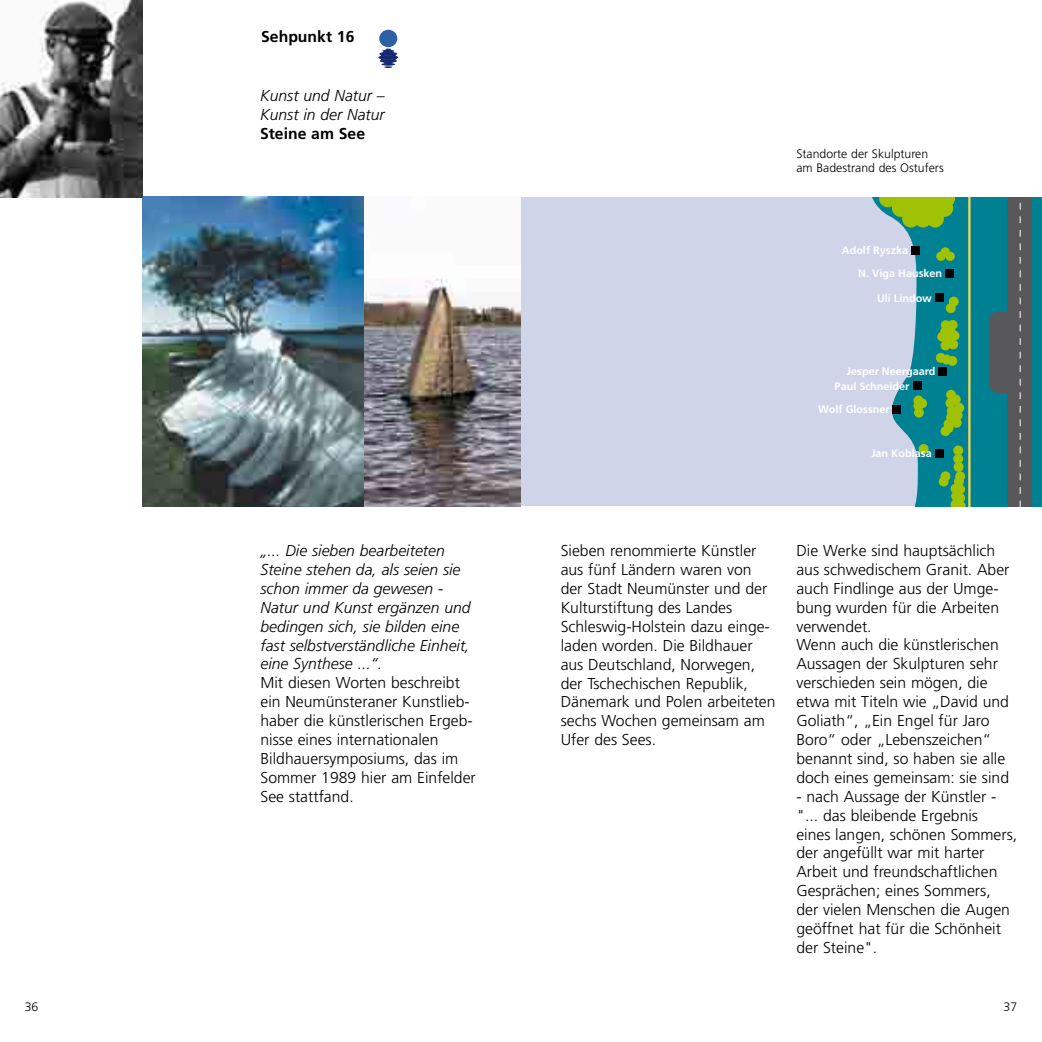
<style>
.page{position:relative;width:1042px;height:1042px;background:#fff}
.page>*{position:absolute;margin:0;border:0;box-sizing:border-box;transform-origin:0 0}
.t1{font:300 15.75px/18.9px "Frutiger";color:#000}
.t2{font:italic 300 15.75px/18.9px "Frutiger";color:#000}
.t3{font:700 15.75px "Frutiger";color:#000}
.t4{font:300 12.25px/14.7px "Frutiger";color:#000}
.t5{font:700 10.85px/22.9px "Frutiger";color:#fff}
</style>
<div class="page">
<div style="left:506px;top:197px;width:424px;height:309px;background:#cfd4e8"></div>
<svg style="left:872px;top:197px;width:170px;height:309px;fill:#008193"></svg>
<hr style="left:968px;top:197px;width:2px;height:309px;background:#ebd85d">
<svg style="left:879px;top:197px;width:76px;height:10px"></svg>
<div style="left:892px;top:199px;width:17px;height:18px;background:#9fc204;border-radius:50%"></div>
<div style="left:906px;top:199px;width:18px;height:18px;background:#9fc204;border-radius:50%"></div>
<div style="left:921px;top:199px;width:17px;height:18px;background:#9fc204;border-radius:50%"></div>
<div style="left:936px;top:199px;width:17px;height:18px;background:#9fc204;border-radius:50%"></div>
<div style="left:902px;top:210px;width:17px;height:17px;background:#9fc204;border-radius:50%"></div>
<div style="left:914px;top:210px;width:17px;height:17px;background:#9fc204;border-radius:50%"></div>
<div style="left:926px;top:210px;width:18px;height:17px;background:#9fc204;border-radius:50%"></div>
<div style="left:936px;top:252px;width:9px;height:9px;background:#9fc204;border-radius:50%"></div>
<div style="left:940px;top:247px;width:10px;height:10px;background:#9fc204;border-radius:50%"></div>
<div style="left:945px;top:252px;width:10px;height:9px;background:#9fc204;border-radius:50%"></div>
<div style="left:941px;top:320px;width:9px;height:10px;background:#9fc204;border-radius:50%"></div>
<div style="left:940px;top:326px;width:10px;height:10px;background:#9fc204;border-radius:50%"></div>
<div style="left:947px;top:320px;width:10px;height:10px;background:#9fc204;border-radius:50%"></div>
<div style="left:946px;top:327px;width:10px;height:10px;background:#9fc204;border-radius:50%"></div>
<div style="left:949px;top:331px;width:10px;height:10px;background:#9fc204;border-radius:50%"></div>
<div style="left:937px;top:332px;width:10px;height:10px;background:#9fc204;border-radius:50%"></div>
<div style="left:943px;top:334px;width:10px;height:10px;background:#9fc204;border-radius:50%"></div>
<div style="left:948px;top:339px;width:10px;height:10px;background:#9fc204;border-radius:50%"></div>
<div style="left:940px;top:340px;width:10px;height:10px;background:#9fc204;border-radius:50%"></div>
<div style="left:936px;top:353px;width:10px;height:10px;background:#9fc204;border-radius:50%"></div>
<div style="left:941px;top:354px;width:10px;height:10px;background:#9fc204;border-radius:50%"></div>
<div style="left:947px;top:356px;width:10px;height:10px;background:#9fc204;border-radius:50%"></div>
<div style="left:949px;top:297px;width:10px;height:9px;background:#9fc204;border-radius:50%"></div>
<div style="left:946px;top:303px;width:9px;height:10px;background:#9fc204;border-radius:50%"></div>
<div style="left:911px;top:246px;width:8px;height:8px;background:#000"></div>
<svg style="left:913px;top:395px;width:10px;height:10px"></svg>
<div style="left:913px;top:401px;width:10px;height:10px;background:#9fc204;border-radius:50%"></div>
<div style="left:917px;top:398px;width:10px;height:10px;background:#9fc204;border-radius:50%"></div>
<div style="left:914px;top:408px;width:10px;height:9px;background:#9fc204;border-radius:50%"></div>
<div style="left:946px;top:390px;width:10px;height:10px;background:#9fc204;border-radius:50%"></div>
<div style="left:951px;top:394px;width:9px;height:10px;background:#9fc204;border-radius:50%"></div>
<div style="left:954px;top:403px;width:10px;height:10px;background:#9fc204;border-radius:50%"></div>
<div style="left:945px;top:398px;width:10px;height:10px;background:#9fc204;border-radius:50%"></div>
<div style="left:947px;top:406px;width:9px;height:10px;background:#9fc204;border-radius:50%"></div>
<div style="left:946px;top:412px;width:10px;height:10px;background:#9fc204;border-radius:50%"></div>
<div style="left:952px;top:410px;width:10px;height:10px;background:#9fc204;border-radius:50%"></div>
<div style="left:951px;top:418px;width:10px;height:10px;background:#9fc204;border-radius:50%"></div>
<div style="left:943px;top:423px;width:10px;height:10px;background:#9fc204;border-radius:50%"></div>
<div style="left:943px;top:419px;width:10px;height:10px;background:#9fc204;border-radius:50%"></div>
<div style="left:940px;top:426px;width:10px;height:10px;background:#9fc204;border-radius:50%"></div>
<div style="left:918px;top:444px;width:10px;height:10px;background:#9fc204;border-radius:50%"></div>
<div style="left:953px;top:445px;width:10px;height:10px;background:#9fc204;border-radius:50%"></div>
<div style="left:953px;top:454px;width:10px;height:10px;background:#9fc204;border-radius:50%"></div>
<div style="left:953px;top:462px;width:10px;height:10px;background:#9fc204;border-radius:50%"></div>
<div style="left:955px;top:471px;width:10px;height:10px;background:#9fc204;border-radius:50%"></div>
<div style="left:954px;top:476px;width:10px;height:10px;background:#9fc204;border-radius:50%"></div>
<div style="left:940px;top:471px;width:10px;height:10px;background:#9fc204;border-radius:50%"></div>
<div style="left:950px;top:484px;width:10px;height:10px;background:#9fc204;border-radius:50%"></div>
<div style="left:955px;top:484px;width:10px;height:10px;background:#9fc204;border-radius:50%"></div>
<div style="left:951px;top:491px;width:10px;height:10px;background:#9fc204;border-radius:50%"></div>
<div style="left:955px;top:493px;width:10px;height:10px;background:#9fc204;border-radius:50%"></div>
<svg style="left:950px;top:499px;width:15px;height:7px"></svg>
<div style="left:938px;top:476px;width:10px;height:10px;background:#9fc204;border-radius:50%"></div>
<div style="left:945px;top:269px;width:8px;height:8px;background:#000"></div>
<div style="left:935px;top:293px;width:8px;height:9px;background:#000"></div>
<div style="left:938px;top:367px;width:8px;height:8px;background:#000"></div>
<div style="left:913px;top:382px;width:8px;height:8px;background:#000"></div>
<div style="left:892px;top:405px;width:9px;height:8px;background:#000"></div>
<div style="left:935px;top:449px;width:9px;height:8px;background:#000"></div>
<div style="left:1007px;top:197px;width:24px;height:309px;background:#58585a"></div>
<svg style="left:1020px;top:202px;width:1px;height:304px"></svg>
<div style="left:989px;top:311px;width:29px;height:82px;background:#58585a;border-radius:10px"></div>
<img style="left:363px;top:197px;width:158px;height:309px">
<img style="left:143px;top:197px;width:220px;height:309px">
<img style="left:0;top:0;width:143px;height:197px">
<svg style="left:380px;top:49px;width:17px;height:19px"></svg>
<div style="left:379px;top:30px;width:18px;height:17px;background:#305fa5;border-radius:50%"></div>
<p class="t3" style="left:261px;top:27px;width:95px">Sehpunkt 16</p>
<p class="t2" style="left:260px;top:86px;width:126px">Kunst und Natur –<br>Kunst in der Natur</p>
<p class="t3" style="left:260px;top:124px;width:107px">Steine am See</p>
<p class="t2" style="left:260px;top:541px;width:212px">„... Die sieben bearbeiteten<br>Steine stehen da, als seien sie schon immer da gewesen -<br>Natur und Kunst ergänzen und bedingen sich, sie bilden eine fast selbstverständliche Einheit, eine Synthese ...“.</p>
<p class="t1" style="left:260px;top:674px;width:217px">Mit diesen Worten beschreibt ein Neumünsteraner Kunstlieb&shy;haber die künstlerischen Ergeb&shy;nisse eines internationalen<br>Bildhauersymposiums, das im<br>Sommer 1989 hier am Einfelder<br>See stattfand.</p>
<p class="t4" style="left:796px;top:146px;width:149px">Standorte der Skulpturen am Badestrand des Ostufers</p>
<p class="t5" style="left:858px;top:239px;width:85px;text-indent:-16px">Adolf Ryszka<br>N. Viga Hausken</p>
<p class="t5" style="left:877px;top:286px;width:56px">Uli Lindow</p>
<p class="t5" style="left:834px;top:364px;width:102px;line-height:15px;text-indent:12px">Jesper Neergaard<br>Paul Schneider</p>
<p class="t5" style="left:818px;top:398px;width:73px">Wolf Glossner</p>
<p class="t5" style="left:871px;top:442px;width:62px">Jan Koblasa</p>
<p class="t1" style="left:561px;top:541px;width:216px">Sieben renommierte Künstler aus fünf Ländern waren von der Stadt Neumünster und der<br>Kulturstiftung des Landes<br>Schleswig-Holstein dazu einge&shy;laden worden. Die Bildhauer aus Deutschland, Norwegen, der Tschechischen Republik,<br>Dänemark und Polen arbeiteten sechs Wochen gemeinsam am<br>Ufer des Sees.</p>
<p class="t1" style="left:796px;top:541px;width:215px">Die Werke sind hauptsächlich aus schwedischem Granit. Aber auch Findlinge aus der Umge&shy;bung wurden für die Arbeiten verwendet.<br>Wenn auch die künstlerischen<br>Aussagen der Skulpturen sehr verschieden sein mögen, die etwa mit Titeln wie „David und<br>Goliath“, „Ein Engel für Jaro<br>Boro“ oder „Lebenszeichen“ benannt sind, so haben sie alle doch eines gemeinsam: sie sind</p>
<p class="t1" style="left:796px;top:787px;width:222px">- nach Aussage der Künstler - "... das bleibende Ergebnis<br>eines langen, schönen Sommers, der angefüllt war mit harter<br>Arbeit und freundschaftlichen<br>Gesprächen; eines Sommers,<br>der vielen Menschen die Augen geöffnet hat für die Schönheit der Steine".</p>
<p class="t4" style="left:25px;top:1000px;width:15px">36</p>
<p class="t4" style="left:1003px;top:1000px;width:15px">37</p>
</div>
